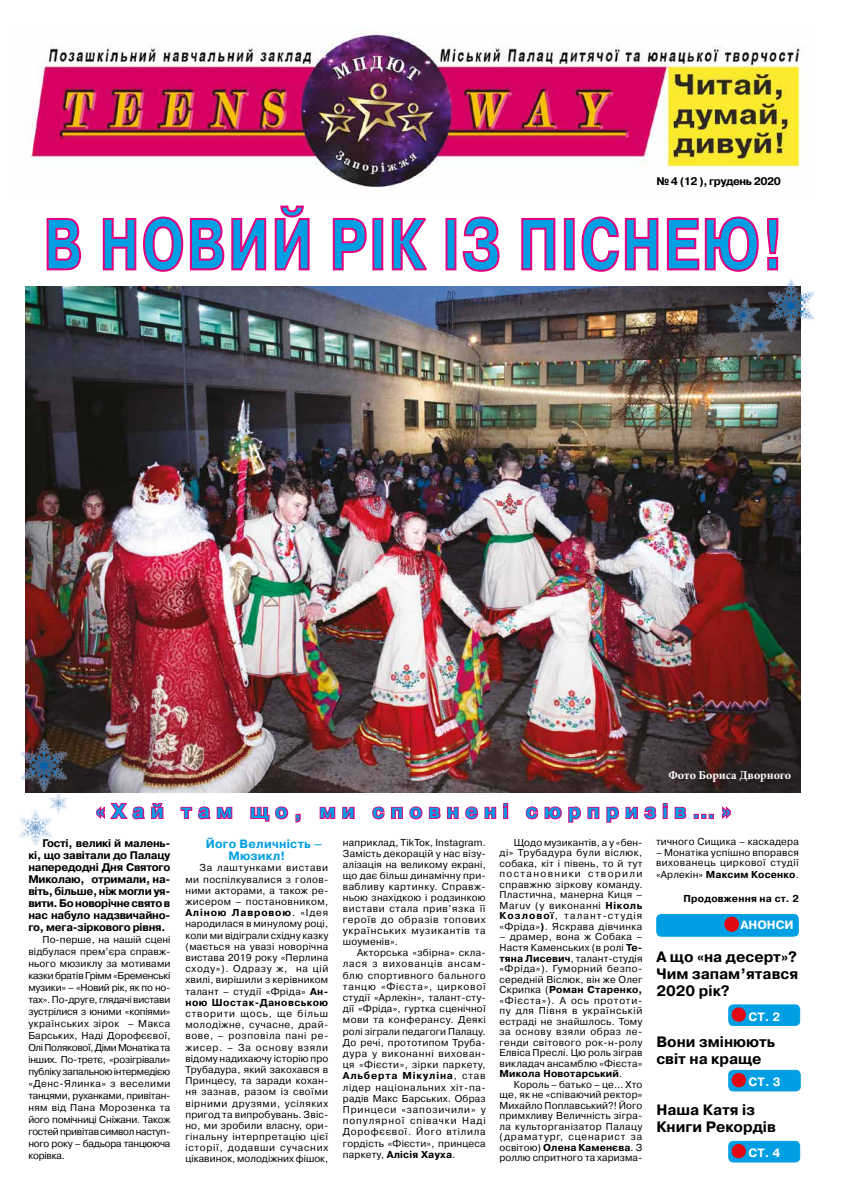
<style>
.page{position:relative;width:842px;height:1191px;background:#fff}
.page>*{position:absolute;margin:0;border:0;box-sizing:border-box;transform-origin:0 0}
.t1{font:700 72px "Pragmatica C";letter-spacing:.04em;color:#009fe3;scale:.75 1}
.t2{font:700 20px "Pragmatica C";letter-spacing:.32em;color:#009fe3}
.t3{font:700 15px/17px "Pragmatica C";color:#000}
.t4{font:700 12px/12.4px "Pragmatica C";letter-spacing:.02em;color:#009fe3}
.t5{font:700 12px "Pragmatica C";letter-spacing:-.005em;color:#fff}
.t6{font:700 12px "Minion Pro";color:#fff}
.t7{font:700 11px/12px "Pragmatica C";letter-spacing:-.02em;color:#000;text-align:justify}
.t8{font:700 11px "Pragmatica C";letter-spacing:-.04em;color:#000}
.t9{font:10px/11.2px "Pragmatica C";letter-spacing:.02em;color:#000;text-align:justify}
.t10{font:10px/10.5px "Pragmatica C";letter-spacing:.045em;color:#000}
.t11{font:700 10px "Pragmatica C";letter-spacing:.02em;color:#000}
.s1{font-weight:700}
.s2{font-weight:400}
</style>
<div class="page">
<img style="left:28px;top:27px;width:773px;height:161px">
<div style="left:657px;top:914px;width:141px;height:22px;background:#009fe3;border-radius:4px"></div>
<div style="left:656px;top:914px;width:142px;height:22px;border:1px solid #009fe3;border-radius:4px"></div>
<div style="left:725px;top:917px;width:13px;height:14px;background:#e30613;border-radius:50%"></div>
<div style="left:725px;top:917px;width:14px;height:14px;border:1px solid #e30613;border-radius:50%"></div>
<div style="left:729px;top:1005px;width:71px;height:20px;background:#009fe3;border-radius:4px"></div>
<div style="left:728px;top:1004px;width:72px;height:21px;border:1px solid #009fe3;border-radius:4px"></div>
<div style="left:732px;top:1008px;width:13px;height:13px;background:#e30613;border-radius:50%"></div>
<div style="left:732px;top:1007px;width:14px;height:14px;border:1px solid #e30613;border-radius:50%"></div>
<div style="left:729px;top:1070px;width:71px;height:21px;background:#009fe3;border-radius:4px"></div>
<div style="left:728px;top:1070px;width:72px;height:21px;border:1px solid #009fe3;border-radius:4px"></div>
<div style="left:732px;top:1073px;width:13px;height:13px;background:#e30613;border-radius:50%"></div>
<div style="left:732px;top:1073px;width:14px;height:14px;border:1px solid #e30613;border-radius:50%"></div>
<div style="left:729px;top:1141px;width:71px;height:21px;background:#009fe3;border-radius:4px"></div>
<div style="left:728px;top:1141px;width:72px;height:21px;border:1px solid #009fe3;border-radius:4px"></div>
<div style="left:732px;top:1144px;width:13px;height:13px;background:#e30613;border-radius:50%"></div>
<div style="left:732px;top:1144px;width:14px;height:14px;border:1px solid #e30613;border-radius:50%"></div>
<img style="left:26px;top:287px;width:774px;height:505px">
<svg style="left:46px;top:217px;width:36px;height:54px"></svg>
<svg style="left:102px;top:216px;width:165px;height:56px"></svg>
<svg style="left:274px;top:205px;width:36px;height:66px"></svg>
<svg style="left:332px;top:217px;width:35px;height:54px"></svg>
<div style="left:372px;top:218px;width:11px;height:52px;border:2px solid #e6007d"></div>
<svg style="left:391px;top:217px;width:36px;height:54px"></svg>
<div style="left:445px;top:218px;width:11px;height:52px;border:2px solid #e6007d"></div>
<svg style="left:462px;top:216px;width:38px;height:56px"></svg>
<svg style="left:521px;top:217px;width:35px;height:54px"></svg>
<div style="left:564px;top:218px;width:11px;height:52px;border:2px solid #e6007d"></div>
<svg style="left:581px;top:216px;width:78px;height:56px"></svg>
<svg style="left:666px;top:216px;width:93px;height:56px"></svg>
<svg style="left:767px;top:217px;width:12px;height:54px"></svg>
<img style="left:20px;top:809px;width:31px;height:36px">
<img style="left:22px;top:739px;width:45px;height:52px">
<img style="left:49px;top:793px;width:18px;height:20px">
<img style="left:769px;top:280px;width:45px;height:52px">
<img style="left:726px;top:296px;width:35px;height:39px">
<img style="left:748px;top:332px;width:25px;height:27px">
<svg style="left:96px;top:803px;width:68px;height:17px"></svg>
<svg style="left:180px;top:806px;width:53px;height:14px"></svg>
<svg style="left:250px;top:806px;width:51px;height:17px"></svg>
<svg style="left:319px;top:806px;width:36px;height:13px"></svg>
<svg style="left:372px;top:803px;width:137px;height:17px"></svg>
<svg style="left:525px;top:803px;width:206px;height:20px"></svg>
<p class="t8" style="left:656px;top:175px;width:126px">№ 4 (12 ), грудень 2020</p>
<h1 class="t1" style="left:44px;top:205px;width:988px">В НОВИЙ РІК ІЗ ПІСНЕЮ!</h1>
<p class="t6" style="left:668px;top:767px;width:124px">Фото Бориса Дворного</p>
<h2 class="t2" style="left:96px;top:800px;width:636px">«Хай там що, ми сповнені сюрпризів…»</h2>
<p class="t7" style="left:28px;top:837px;width:144px;text-indent:14px">Гості, великі й малень&shy;кі, що завітали до Палацу напередодні Дня Святого Миколаю, отримали, на&shy;віть, більше, ніж могли уя&shy;вити. Бо новорічне свято в нас набуло надзвичайно&shy;го, мега-зіркового рівня.</p>
<p class="t9" style="left:28px;top:933px;width:144px;line-height:12px;text-indent:14px">По-перше, на нашій сцені відбулася прем’єра справж&shy;нього мюзиклу за мотивами казки братів Грімм «Бременські музики» – «Новий рік, як по но&shy;тах». По-друге, глядачі вистави зустрілися з юними «копіями» українських зірок – Макса Барських, Наді Дорофєєвої, Олі Полякової, Діми Монатіка та інших. По-третє, «розігрівали» публіку запальною інтермедією «Денс-Ялинка» з веселими танцями, руханками, привітан&shy;ням від Пана Морозенка та його помічниці Сніжани. Також гостей привітав символ наступ&shy;ного року – бадьора танцююча корівка.</p>
<p class="t4" style="left:228px;top:837px;width:95px;text-indent:-23px">Його Величність –<br>Мюзикл!</p>
<p class="t9" style="left:185px;top:862px;width:144px;text-indent:14px">За лаштунками вистави ми поспілкувалися з голов&shy;ними акторами, а також ре&shy;жисером – постановником, <span class="s1">Аліною Лавровою</span>. «Ідея народилася в минулому році, коли ми відіграли східну казку (мається на увазі новорічна вистава 2019 року «Перлина сходу»). Одразу ж, на цій хвилі, вирішили з керівником талант – студії «Фріда» <span class="s1">Ан&shy;ною Шостак-Дановською</span></p>
<p class="t9" style="left:185px;top:1008px;width:144px">створити щось, ще більш молодіжне, сучасне, драй&shy;вове, – розповіла пані ре&shy;жисер. – За основу взяли відому надихаючу історію про Трубадура, який закохався в Принцесу, та заради кохан&shy;ня зазнав, разом із своїми вірними друзями, усіляких пригод та випробувань. Звіс&shy;но, ми зробили власну, ори&shy;гінальну інтерпретацію цієї історії, додавши сучасних цікавинок, молодіжних фішок,</p>
<p class="t9" style="left:343px;top:837px;width:144px">наприклад, ТіkТок, Instagram.<br>Замість декорацій у нас візу&shy;алізація на великому екрані, що дає більш динамічну при&shy;вабливу картинку. Справж&shy;ньою знахідкою і родзинкою вистави стала прив’язка її героїв до образів топових українських музикантів та шоуменів».</p>
<p class="t9" style="left:343px;top:947px;width:144px;text-indent:14px">Акторська «збірна» скла&shy;лася з вихованців ансам&shy;блю спортивного бального танцю «Фієста», циркової студії «Арлекін», талант-сту&shy;дії «Фріда», гуртка сценічної мови та конферансу. Деякі ролі зіграли педагоги Палацу.<br>До речі, прототипом Труба&shy;дура у виконанні вихован&shy;ця «Фієсти», зірки паркету, <span class="s1">Альберта Мікуліна</span>, став лідер національних хіт-па&shy;радів Макс Барських. Образ Принцеси «запозичили» у популярної співачки Наді Дорофєєвої. Його втілила гордість «Фієсти», принцеса паркету, <span class="s1">Алісія Хауха</span>.</p>
<p class="t9" style="left:499px;top:837px;width:144px;line-height:10.5px;text-indent:14px">Щодо музикантів, а у «бен&shy;ді» Трубадура були віслюк, собака, кіт і півень, то й тут постановники створили справжню зіркову команду.<br>Пластична, манерна Киця – Maruv (у виконанні <span class="s1">Ніколь Козлової</span>, талант-студія «Фріда»<span class="s1">)</span>. Яскрава дівчинка</p>
<p class="t9" style="left:499px;top:932px;width:144px;line-height:10.5px">– драмер, вона ж Собака – Настя Каменських (в ролі <span class="s1">Те&shy;тяна Лисевич</span>, талант-студія «Фріда»). Гуморний безпо&shy;середній Віслюк, він же Олег Скрипка (<span class="s1">Роман Старенко, </span>«Фієста»). А ось прототи&shy;пу для Півня в українській естраді не знайшлось. Тому за основу взяли образ ле&shy;генди світового рок-н-ролу Елвіса Преслі. Цю роль зіграв викладач ансамблю «Фієста» <span class="s1">Микола Новотарський</span>.</p>
<p class="t9" style="left:499px;top:1079px;width:144px;line-height:10.5px;text-indent:14px">Король – батько – це… Хто ще, як не «співаючий ректор» Михайло Поплавський?! Його примхливу Величність зігра&shy;ла культорганізатор Палацу (драматург, сценарист за освітою) <span class="s1">Олена Каменєва</span>. З роллю спритного та харизма-</p>
<p class="t9" style="left:656px;top:836px;width:144px">тичного Сищика – каскадера</p>
<p class="t10" style="left:656px;top:847px;width:144px">– Монатіка успішно впорався вихованець циркової студії</p>
<p class="t11" style="left:656px;top:869px;width:144px"><span class="s2">«Арлекін»</span> Максим Косенко<span class="s2">.</span></p>
<p class="t11" style="left:684px;top:893px;width:117px">Продовження на ст. 2</p>
<p class="t5" style="left:740px;top:918px;width:55px">АНОНСИ</p>
<h3 class="t3" style="left:656px;top:948px;width:143px;text-align:justify">А що «на десерт»?<br>Чим запам’ятався 2020 рік?</h3>
<h3 class="t3" style="left:656px;top:1033px;width:120px">Вони змінюють світ на краще</h3>
<h3 class="t3" style="left:656px;top:1101px;width:121px">Наша Катя із<br>Книги Рекордів</h3>
<p class="t5" style="left:748px;top:1010px;width:34px">СТ. 2</p>
<p class="t5" style="left:748px;top:1075px;width:34px">СТ. 3</p>
<p class="t5" style="left:748px;top:1146px;width:34px">СТ. 4</p>
</div>
